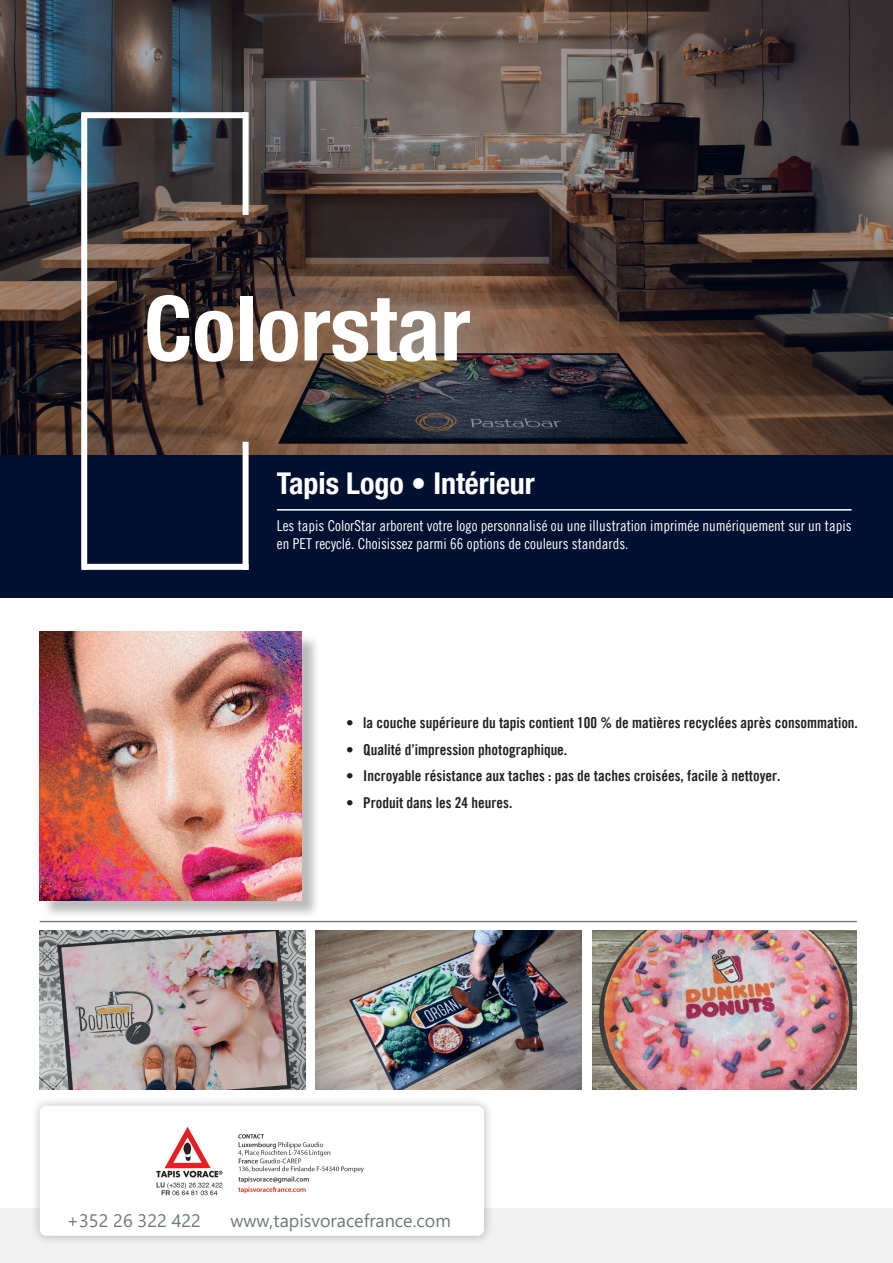
<style>
.page{position:relative;width:893px;height:1263px;background:#fff}
.page>*{position:absolute;margin:0;border:0;box-sizing:border-box;transform-origin:0 0}
.t1{font:700 condensed 90px "Helvetica Neue LT Pro";color:#fff}
.t2{font:700 condensed 30px "Helvetica Neue LT Pro";color:#fff}
.t3{font:18px "Segoe UI";color:#6e7879}
.t4{font:15px "Trade Gothic LT Pro Bd Cn 20";color:#231f20}
.t5{font:15px/18px "Trade Gothic LT Pro Cn 18";color:#fff}
</style>
<div class="page">
<svg style="left:0;top:0;width:893px;height:455px;background:#4a3f3c"></svg>
<div style="left:0;top:455px;width:893px;height:142px;background:#001030"></div>
<div style="left:243px;top:442px;width:6px;height:128px;background:#fff"></div>
<div style="left:81px;top:115px;width:6px;height:455px;background:#fff"></div>
<div style="left:243px;top:112px;width:6px;height:103px;background:#fff"></div>
<div style="left:81px;top:112px;width:166px;height:6px;background:#fff"></div>
<hr style="left:277px;top:509px;width:574px;height:2px;background:#fff">
<div style="left:83px;top:564px;width:166px;height:6px;background:#fff"></div>
<hr style="left:40px;top:921px;width:817px;height:1px;background:#7b8080">
<div style="left:0;top:1209px;width:893px;height:54px;background:#f1f1f2"></div>
<div style="left:30px;top:1096px;width:464px;height:149px;background:#231f20;opacity:.3"></div>
<div style="left:40px;top:1106px;width:444px;height:130px;background:#fff;border-radius:7px"></div>
<img style="left:593px;top:931px;width:264px;height:158px">
<img style="left:316px;top:931px;width:266px;height:158px">
<img style="left:40px;top:931px;width:266px;height:158px">
<div style="left:42px;top:634px;width:278px;height:285px;background:#231f20;opacity:.3"></div>
<img style="left:40px;top:631px;width:261px;height:269px">
<img style="left:156px;top:1127px;width:208px;height:69px">
<h1 class="t1" style="left:144px;top:275px;width:328px">Colorstar</h1>
<h2 class="t2" style="left:277px;top:465px;width:259px">Tapis Logo • Intérieur</h2>
<p class="t5" style="left:277px;top:516px;width:576px">Les tapis ColorStar arborent votre logo personnalisé ou une illustration imprimée numériquement sur un tapis en PET recyclé. Choisissez parmi 66 options de couleurs standards.</p>
<p class="t4" style="left:346px;top:714px;width:513px">• la couche supérieure du tapis contient 100 % de matières recyclées après consommation.</p>
<p class="t4" style="left:346px;top:740px;width:223px">• Qualité d’impression photographique.</p>
<p class="t4" style="left:346px;top:767px;width:436px">• Incroyable résistance aux taches : pas de taches croisées, facile à nettoyer.</p>
<p class="t4" style="left:346px;top:793px;width:168px">• Produit dans les 24 heures.</p>
<p class="t3" style="left:67px;top:1204px;width:135px">+352 26 322 422</p>
<p class="t3" style="left:231px;top:1204px;width:222px">www,tapisvoracefrance.com</p>
</div>
